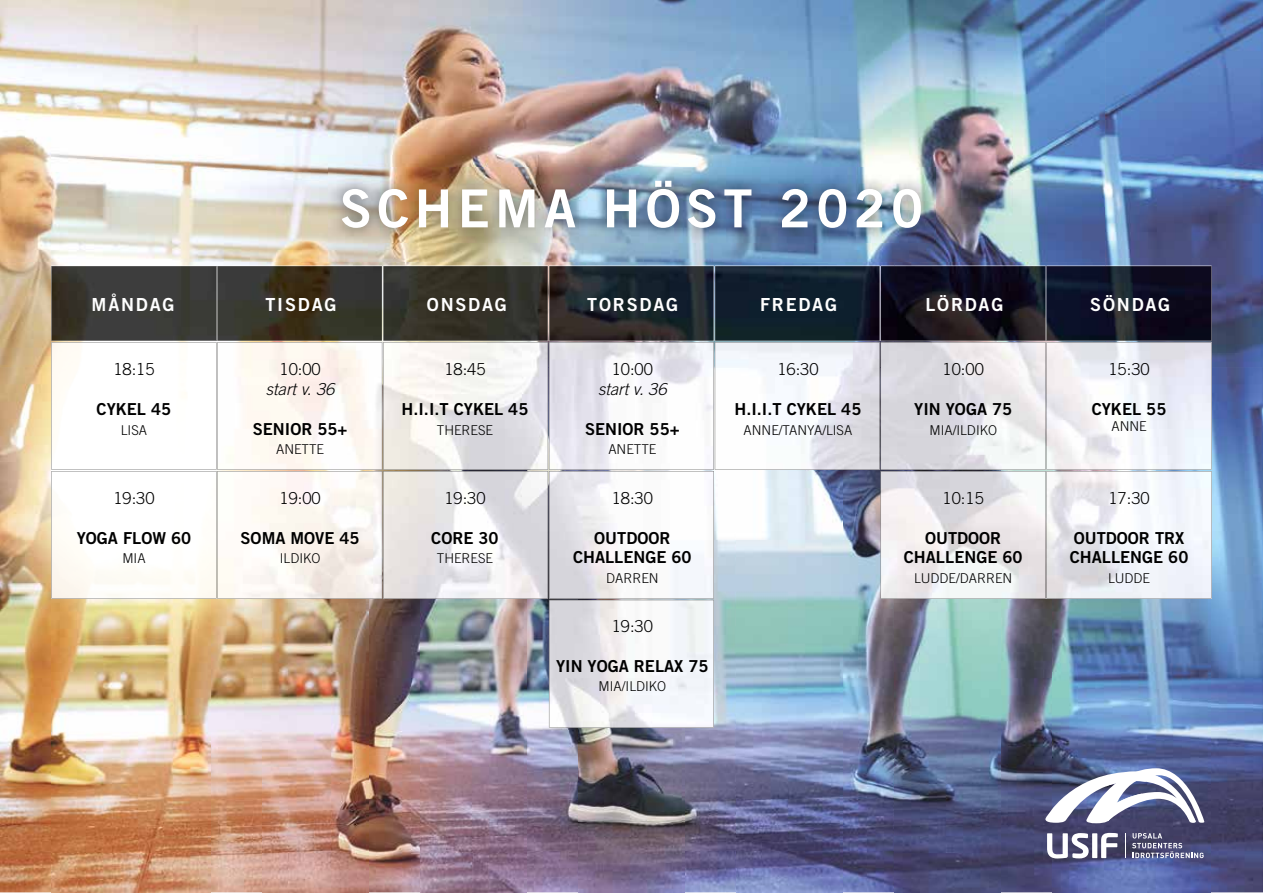
<style>
.page{position:relative;width:1263px;height:893px;background:#fff}
.page>*{position:absolute;margin:0;border:0;box-sizing:border-box;transform-origin:0 0}
.t1{font:52.5px "Trade Gothic Bold Two";letter-spacing:.1em;color:#fff}
.t2{font:18px "Trade Gothic Bold Two";letter-spacing:.1em;color:#fff}
.t3{font:16.5px/19.8px "Trade Gothic Bold Two";color:#000;text-align:center}
.t4{font:300 16.5px "Trade Gothic";color:#000}
.t5{font:italic 300 16.5px "Trade Gothic";color:#000}
.t6{font:300 13.5px "Trade Gothic";color:#000}
</style>
<div class="page">
<img style="left:0;top:0;width:1263px;height:367px">
<img style="left:0;top:367px;width:52px;height:525px">
<img style="left:210px;top:470px;width:52px;height:422px">
<img style="left:369px;top:470px;width:52px;height:422px">
<img style="left:526px;top:470px;width:52px;height:422px">
<img style="left:684px;top:470px;width:52px;height:422px">
<img style="left:842px;top:470px;width:52px;height:422px">
<img style="left:1000px;top:470px;width:52px;height:422px">
<img style="left:1211px;top:367px;width:52px;height:525px">
<img style="left:262px;top:470px;width:107px;height:1px">
<img style="left:421px;top:470px;width:105px;height:1px">
<img style="left:578px;top:470px;width:92px;height:1px">
<img style="left:736px;top:470px;width:106px;height:422px">
<img style="left:1052px;top:470px;width:159px;height:1px">
<img style="left:52px;top:599px;width:158px;height:293px">
<img style="left:262px;top:599px;width:107px;height:293px">
<img style="left:421px;top:599px;width:105px;height:293px">
<img style="left:578px;top:599px;width:106px;height:1px">
<img style="left:894px;top:599px;width:106px;height:293px">
<img style="left:1052px;top:599px;width:159px;height:293px">
<img style="left:578px;top:727px;width:106px;height:165px">
<img style="left:329px;top:167px;width:606px;height:75px">
<svg style="left:1132px;top:833px;width:72px;height:25px;background:#696989"></svg>
<svg style="left:1125px;top:833px;width:1px;height:25px"></svg>
<svg style="left:1047px;top:833px;width:42px;height:25px"></svg>
<div style="left:1092px;top:833px;width:5px;height:25px;background:#fff"></div>
<svg style="left:1101px;top:833px;width:17px;height:25px"></svg>
<svg style="left:1043px;top:768px;width:161px;height:55px"></svg>
<img style="left:51px;top:266px;width:830px;height:75px">
<img style="left:218px;top:266px;width:661px;height:76px">
<img style="left:881px;top:266px;width:330px;height:75px">
<img style="left:52px;top:342px;width:663px;height:128px">
<img style="left:52px;top:471px;width:662px;height:128px">
<img style="left:217px;top:342px;width:496px;height:127px">
<img style="left:218px;top:471px;width:495px;height:127px">
<img style="left:715px;top:342px;width:496px;height:128px">
<img style="left:881px;top:342px;width:165px;height:129px">
<img style="left:881px;top:471px;width:330px;height:128px">
<img style="left:1047px;top:342px;width:164px;height:127px">
<img style="left:1047px;top:471px;width:164px;height:127px">
<img style="left:549px;top:600px;width:165px;height:127px">
<h1 class="t1" style="left:340px;top:176px;width:585px">SCHEMA HÖST 2020</h1>
<p class="t2" style="left:92px;top:293px;width:84px">MÅNDAG</p>
<p class="t2" style="left:265px;top:293px;width:73px">TISDAG</p>
<p class="t2" style="left:427px;top:293px;width:82px">ONSDAG</p>
<p class="t2" style="left:587px;top:293px;width:92px">TORSDAG</p>
<p class="t2" style="left:760px;top:293px;width:79px">FREDAG</p>
<p class="t2" style="left:925px;top:293px;width:80px">LÖRDAG</p>
<p class="t2" style="left:1090px;top:293px;width:82px">SÖNDAG</p>
<p class="t4" style="left:113px;top:360px;width:43px">18:15</p>
<p class="t3" style="left:97px;top:399px;width:76px">CYKEL 45</p>
<p class="t6" style="left:121px;top:422px;width:28px">LISA</p>
<p class="t4" style="left:113px;top:488px;width:43px">19:30</p>
<p class="t3" style="left:77px;top:527px;width:116px">YOGA FLOW 60</p>
<p class="t6" style="left:122px;top:551px;width:25px">MIA</p>
<p class="t4" style="left:279px;top:360px;width:43px">10:00</p>
<p class="t5" style="left:266px;top:379px;width:70px">start v. 36</p>
<p class="t3" style="left:253px;top:419px;width:96px">SENIOR 55+</p>
<p class="t6" style="left:276px;top:442px;width:50px">ANETTE</p>
<p class="t4" style="left:279px;top:488px;width:43px">19:00</p>
<p class="t3" style="left:241px;top:527px;width:121px">SOMA MOVE 45</p>
<p class="t6" style="left:280px;top:551px;width:42px">ILDIKO</p>
<p class="t4" style="left:444px;top:360px;width:43px">18:45</p>
<p class="t3" style="left:401px;top:399px;width:128px">H.I.I.T CYKEL 45</p>
<p class="t6" style="left:437px;top:422px;width:58px">THERESE</p>
<p class="t4" style="left:444px;top:488px;width:43px">19:30</p>
<p class="t3" style="left:431px;top:527px;width:69px">CORE 30</p>
<p class="t6" style="left:437px;top:551px;width:58px">THERESE</p>
<p class="t4" style="left:612px;top:360px;width:43px">10:00</p>
<p class="t5" style="left:598px;top:379px;width:70px">start v. 36</p>
<p class="t3" style="left:585px;top:419px;width:96px">SENIOR 55+</p>
<p class="t6" style="left:608px;top:442px;width:50px">ANETTE</p>
<p class="t4" style="left:612px;top:488px;width:43px">18:30</p>
<p class="t3" style="left:573px;top:527px;width:120px">OUTDOOR<br>CHALLENGE 60</p>
<p class="t6" style="left:606px;top:570px;width:54px">DARREN</p>
<p class="t4" style="left:612px;top:616px;width:43px">19:30</p>
<p class="t3" style="left:556px;top:656px;width:154px">YIN YOGA RELAX 75</p>
<p class="t6" style="left:599px;top:679px;width:69px">MIA/ILDIKO</p>
<p class="t4" style="left:777px;top:360px;width:43px">16:30</p>
<p class="t3" style="left:734px;top:399px;width:128px">H.I.I.T CYKEL 45</p>
<p class="t6" style="left:744px;top:422px;width:110px">ANNE/TANYA/LISA</p>
<p class="t4" style="left:942px;top:360px;width:43px">10:00</p>
<p class="t3" style="left:914px;top:399px;width:100px">YIN YOGA 75</p>
<p class="t6" style="left:929px;top:422px;width:69px">MIA/ILDIKO</p>
<p class="t4" style="left:942px;top:488px;width:43px">10:15</p>
<p class="t3" style="left:904px;top:527px;width:120px">OUTDOOR<br>CHALLENGE 60</p>
<p class="t6" style="left:914px;top:570px;width:100px">LUDDE/DARREN</p>
<p class="t4" style="left:1108px;top:360px;width:43px">15:30</p>
<p class="t3" style="left:1092px;top:399px;width:76px">CYKEL 55</p>
<p class="t6" style="left:1111px;top:418px;width:37px">ANNE</p>
<p class="t4" style="left:1108px;top:488px;width:43px">17:30</p>
<p class="t3" style="left:1070px;top:527px;width:120px;text-align:left">OUTDOOR TRX<br>CHALLENGE 60</p>
<p class="t6" style="left:1108px;top:570px;width:44px">LUDDE</p>
</div>
